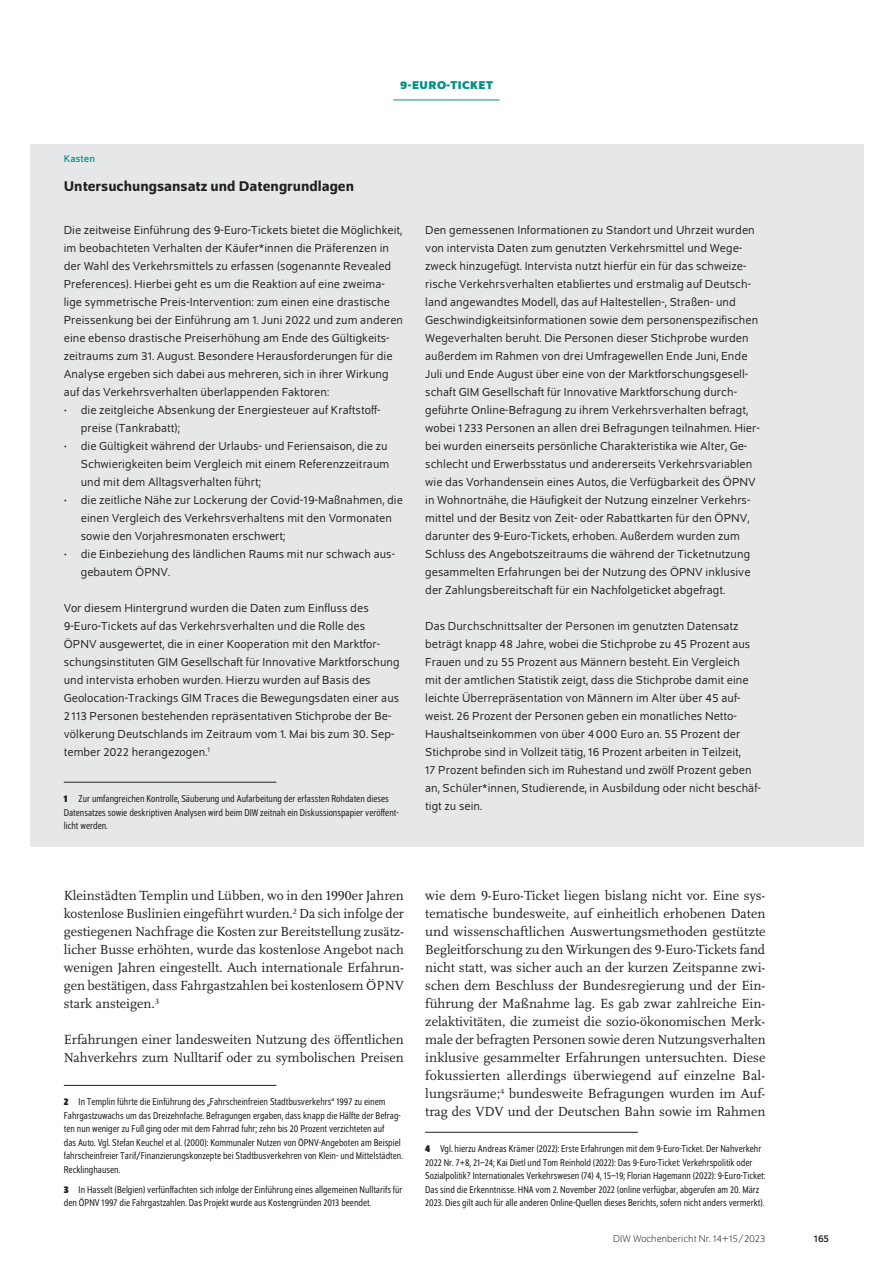
<style>
.page{position:relative;width:893px;height:1263px;background:#fff}
.page>*{position:absolute;margin:0;border:0;box-sizing:border-box;transform-origin:0 0}
.t1{font:500 15px "Schumpeter";color:#231f20}
.t2{font:13.8px/18px "Scala Pro";color:#231f20;text-align:justify}
.t3{font:12.3px/18px "Schumpeter Blond";letter-spacing:.005em;color:#231f20}
.t4{font:700 12px "Schumpeter";color:#009188}
.t5{font:semi-condensed 10.5px/13.5px "Schumpeter Blond";color:#231f20}
.t6{font:300 10.5px "Schumpeter";color:#231f20}
.t7{font:10.5px "Schumpeter";letter-spacing:.01em;color:#009188}
.t8{font:10.5px "Schumpeter";color:#231f20}
.s1{font-family:"Schumpeter";font-weight:700}
</style>
<div class="page">
<hr style="left:393px;top:100px;width:107px;height:1px;background:#009188">
<hr style="left:64px;top:1085px;width:212px;height:1px;background:#231f20">
<hr style="left:425px;top:1132px;width:213px;height:1px;background:#231f20">
<div style="left:30px;top:144px;width:833px;height:702px;background:#e6e7e9"></div>
<hr style="left:64px;top:782px;width:212px;height:1px;background:#231f20">
<p class="t4" style="left:400px;top:79px;width:29px">9-EURO</p>
<p class="t4" style="left:447px;top:79px;width:20px">-TICKET</p>
<p class="t7" style="left:64px;top:153px;width:33px">Kasten</p>
<p class="t1" style="left:64px;top:178px;width:292px">Untersuchungsansatz und Datengrundlagen</p>
<p class="t3" style="left:64px;top:221px;width:341px">Die zeitweise Einführung des 9-Euro-Tickets bietet die Möglichkeit, im beobachteten Verhalten der Käufer*innen die Präferenzen in der Wahl des Verkehrsmittels zu erfassen (sogenannte Revealed Preferences). Hierbei geht es um die Reaktion auf eine zweima&shy;lige symmetrische Preis-Intervention: zum einen eine drastische Preissenkung bei der Einführung am 1. Juni 2022 und zum anderen eine ebenso drastische Preiserhöhung am Ende des Gültigkeits&shy;zeitraums zum 31. August. Besondere Herausforderungen für die Analyse ergeben sich dabei aus mehreren, sich in ihrer Wirkung auf das Verkehrsverhalten überlappenden Faktoren:</p>
<p class="t3" style="left:81px;top:401px;width:301px;text-indent:-17px">• die zeitgleiche Absenkung der Energiesteuer auf Kraftstoff&shy;preise (Tankrabatt);</p>
<p class="t3" style="left:81px;top:437px;width:310px;text-indent:-17px">• die Gültigkeit während der Urlaubs- und Feriensaison, die zu<br>Schwierigkeiten beim Vergleich mit einem Referenzzeitraum und mit dem Alltagsverhalten führt;</p>
<p class="t3" style="left:81px;top:491px;width:324px;text-indent:-17px">• die zeitliche Nähe zur Lockerung der Covid-19-Maßnahmen, die einen Vergleich des Verkehrsverhaltens mit den Vormonaten sowie den Vorjahresmonaten erschwert;</p>
<p class="t3" style="left:81px;top:546px;width:316px;text-indent:-17px">• die Einbeziehung des ländlichen Raums mit nur schwach aus&shy;gebautem ÖPNV.</p>
<p class="t3" style="left:64px;top:600px;width:337px">Vor diesem Hintergrund wurden die Daten zum Einfluss des 9-Euro-Tickets auf das Verkehrsverhalten und die Rolle des ÖPNV ausgewertet, die in einer Kooperation mit den Marktfor&shy;schungsinstituten GIM Gesellschaft für Innovative Marktforschung und intervista erhoben wurden. Hierzu wurden auf Basis des Geolocation-Trackings GIM Traces die Bewegungsdaten einer aus 2 113 Personen bestehenden repräsentativen Stichprobe der Be&shy;völkerung Deutschlands im Zeitraum vom 1. Mai bis zum 30. Sep&shy;tember 2022 herangezogen.<sup>1</sup></p>
<p class="t5" style="left:64px;top:792px;width:337px"><span class="s1">1</span> Zur umfangreichen Kontrolle, Säuberung und Aufarbeitung der erfassten Rohdaten dieses<br>Datensatzes sowie deskriptiven Analysen wird beim DIW zeitnah ein Diskussionspapier veröffent&shy;licht werden.</p>
<p class="t3" style="left:425px;top:221px;width:336px">Den gemessenen Informationen zu Standort und Uhrzeit wurden von intervista Daten zum genutzten Verkehrsmittel und Wege&shy;zweck hinzugefügt. Intervista nutzt hierfür ein für das schweize&shy;rische Verkehrsverhalten etabliertes und erstmalig auf Deutsch&shy;land angewandtes Modell, das auf Haltestellen-, Straßen- und Geschwindigkeitsinformationen sowie dem personenspezifischen Wegeverhalten beruht. Die Personen dieser Stichprobe wurden außerdem im Rahmen von drei Umfragewellen Ende Juni, Ende Juli und Ende August über eine von der Marktforschungsgesell&shy;schaft GIM Gesellschaft für Innovative Marktforschung durch&shy;geführte Online-Befragung zu ihrem Verkehrsverhalten befragt, wobei 1 233 Personen an allen drei Befragungen teilnahmen. Hier&shy;bei wurden einerseits persönliche Charakteristika wie Alter, Ge&shy;schlecht und Erwerbsstatus und andererseits Verkehrsvariablen wie das Vorhandensein eines Autos, die Verfügbarkeit des ÖPNV in Wohnortnähe, die Häufigkeit der Nutzung einzelner Verkehrs&shy;mittel und der Besitz von Zeit- oder Rabattkarten für den ÖPNV, darunter des 9-Euro-Tickets, erhoben. Außerdem wurden zum Schluss des Angebotszeitraums die während der Ticketnutzung gesammelten Erfahrungen bei der Nutzung des ÖPNV inklusive der Zahlungsbereitschaft für ein Nachfolgeticket abgefragt.</p>
<p class="t3" style="left:425px;top:618px;width:337px">Das Durchschnittsalter der Personen im genutzten Datensatz beträgt knapp 48 Jahre, wobei die Stichprobe zu 45 Prozent aus Frauen und zu 55 Prozent aus Männern besteht. Ein Vergleich<br>mit der amtlichen Statistik zeigt, dass die Stichprobe damit eine leichte Überrepräsentation von Männern im Alter über 45 auf&shy;weist. 26 Prozent der Personen geben ein monatliches Netto-Haushaltseinkommen von über 4000 Euro an. 55 Prozent der Stichprobe sind in Vollzeit tätig, 16 Prozent arbeiten in Teilzeit,<br>17 Prozent befinden sich im Ruhestand und zwölf Prozent geben an, Schüler*innen, Studierende, in Ausbildung oder nicht beschäf&shy;tigt zu sein.</p>
<p class="t2" style="left:64px;top:886px;width:342px">Kleinstädten Templin und Lübben, wo in den 1990er Jahren kostenlose Buslinien eingeführt wurden.<sup>2</sup> Da sich infolge der gestiegenen Nachfrage die Kosten zur Bereitstellung zusätz&shy;licher Busse erhöhten, wurde das kostenlose Angebot nach wenigen Jahren eingestellt. Auch internationale Erfahrun&shy;gen bestätigen, dass Fahrgastzahlen bei kostenlosem ÖPNV stark ansteigen.<sup>3</sup></p>
<p class="t2" style="left:64px;top:1030px;width:342px">Erfahrungen einer landesweiten Nutzung des öffentlichen<br>Nahverkehrs zum Nulltarif oder zu symbolischen Preisen</p>
<p class="t5" style="left:64px;top:1095px;width:341px"><span class="s1">2</span> In Templin führte die Einführung des „Fahrscheinfreien Stadtbusverkehrs“ 1997 zu einem Fahrgastzuwachs um das Dreizehnfache. Befragungen ergaben, dass knapp die Hälfte der Befrag&shy;ten nun weniger zu Fuß ging oder mit dem Fahrrad fuhr; zehn bis 20 Prozent verzichteten auf<br>das Auto. Vgl. Stefan Keuchel et al. (2000): Kommunaler Nutzen von ÖPNV-Angeboten am Beispiel fahrscheinfreier Tarif/Finanzierungskonzepte bei Stadtbusverkehren von Klein- und Mittelstädten.<br>Recklinghausen.</p>
<p class="t5" style="left:64px;top:1183px;width:340px"><span class="s1">3</span> In Hasselt (Belgien) verfünffachten sich infolge der Einführung eines allgemeinen Nulltarifs für den ÖPNV 1997 die Fahrgastzahlen. Das Projekt wurde aus Kostengründen 2013 beendet.</p>
<p class="t2" style="left:425px;top:886px;width:342px">wie dem 9-Euro-Ticket liegen bislang nicht vor. Eine sys&shy;tematische bundesweite, auf einheitlich erhobenen Daten und wissenschaftlichen Auswertungsmethoden gestützte Begleitforschung zu den Wirkungen des 9-Euro-Tickets fand nicht statt, was sicher auch an der kurzen Zeitspanne zwi&shy;schen dem Beschluss der Bundesregierung und der Ein&shy;führung der Maßnahme lag. Es gab zwar zahlreiche Ein&shy;zelaktivitäten, die zumeist die sozio-ökonomischen Merk&shy;male der befragten Personen sowie deren Nutzungsverhalten inklusive gesammelter Erfahrungen untersuchten. Diese fokussierten allerdings überwiegend auf einzelne Bal&shy;lungsräume;<sup>4</sup> bundesweite Befragungen wurden im Auf&shy;trag des VDV und der Deutschen Bahn sowie im Rahmen</p>
<p class="t5" style="left:425px;top:1142px;width:342px"><span class="s1">4</span> Vgl. hierzu Andreas Krämer (2022): Erste Erfahrungen mit dem 9-Euro-Ticket. Der Nahverkehr 2022 Nr. 7+8, 21–24; Kai Dietl und Tom Reinhold (2022): Das 9-Euro-Ticket: Verkehrspolitik oder Sozialpolitik? Internationales Verkehrswesen (74) 4, 15–19; Florian Hagemann (2022): 9-Euro-Ticket:<br>Das sind die Erkenntnisse. HNA vom 2. November 2022 (online verfügbar, abgerufen am 20. März 2023. Dies gilt auch für alle anderen Online-Quellen dieses Berichts, sofern nicht anders vermerkt).</p>
<p class="t6" style="left:613px;top:1234px;width:154px">DIW Wochenbericht Nr. 14+15/2023</p>
<p class="t8" style="left:814px;top:1233px;width:17px">165</p>
</div>
